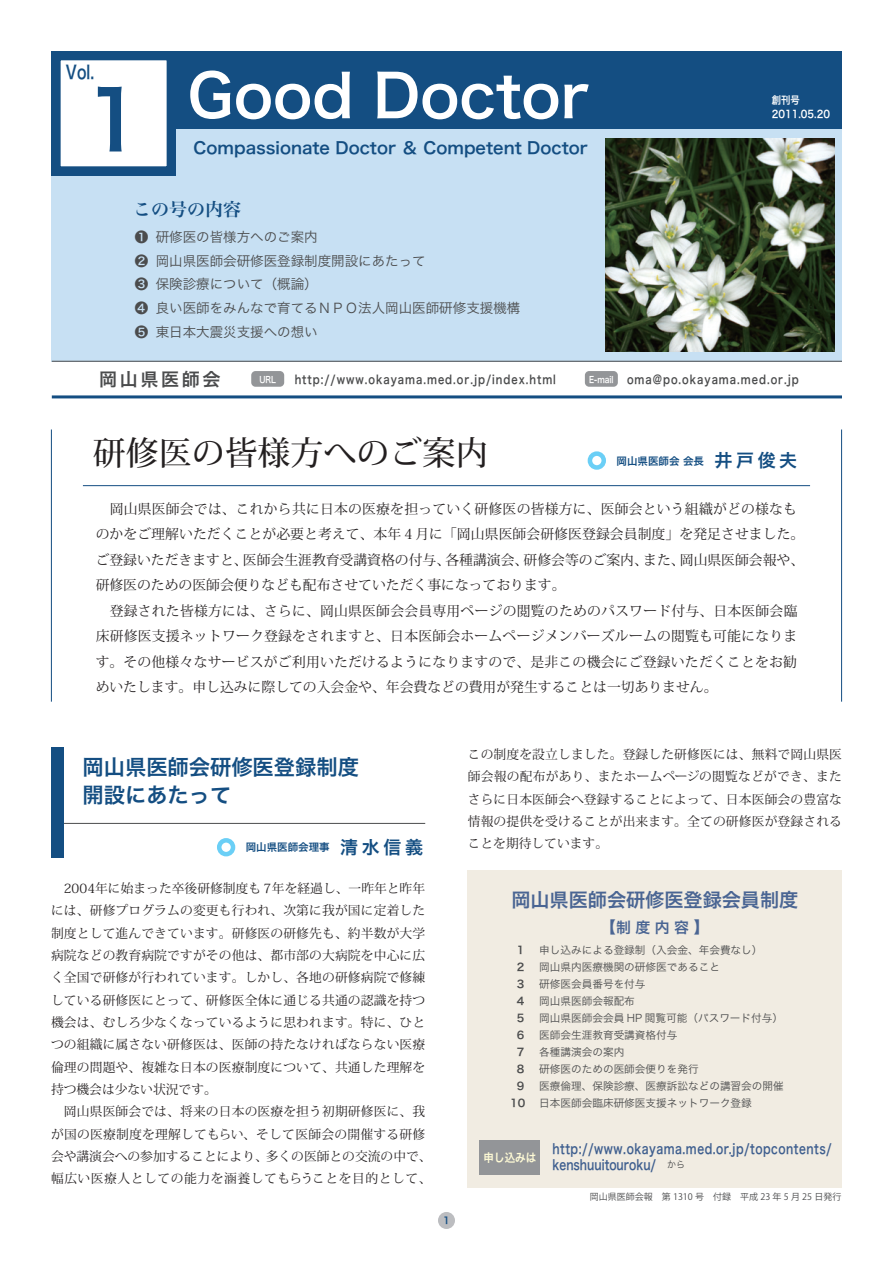
<style>
.page{position:relative;width:893px;height:1263px;background:#fff}
.page>*{position:absolute;margin:0;border:0;box-sizing:border-box;transform-origin:0 0}
.t1{font:81px "Hira Kaku Pro W6";color:#144e82}
.t2{font:58.5px "Hira Kaku Pro W6";color:#fff}
.t3{font:500 33px "Koz Min Pro";color:#231f20}
.t4{font:21.3px/28.7px "Hira Kaku Pro W6";color:#144e82}
.t5{font:19.2px "Hira Kaku Pro W6";color:#4a6593}
.t6{font:18.3px "Hira Kaku Pro W6";color:#144e82;scale:.77 1}
.t7{font:18px "Hira Kaku Pro W6";letter-spacing:.15em;color:#4b4c4d}
.t8{font:18px "Hira Min Pro W6";color:#144e82}
.t9{font:16.35px "Hira Kaku Pro W6";color:#144e82}
.t10{font:14.85px "Hira Kaku Pro W6";color:#4a6593}
.t11{font:13.8px/25.5px "Koz Min Pro";color:#231f20}
.t12{font:13.8px/15.9px "Hira Kaku Pro W6";letter-spacing:.045em;color:#3f5f8f;scale:.78 1}
.t13{font:13.5px/23.7px "Hira Kaku Pro W3";color:#4b4c4d}
.t14{font:12.75px/22.4px "Koz Min Pro";letter-spacing:.01em;color:#231f20;text-align:justify}
.t15{font:12px "Hira Kaku Pro W6";letter-spacing:.1em;color:#4b4c4d;scale:.82 1}
.t16{font:11.7px "Hira Kaku Pro W6";color:#fffbd6;scale:.9 1}
.t17{font:10.65px "Hira Kaku Pro W3";color:#4b4c4d}
.t18{font:10.65px "Hira Kaku Pro W6";color:#4b4c4d}
.t19{font:10.5px "Hira Kaku Pro W6";color:#144e82}
.t20{font:10.5px "Hira Kaku Pro W6";color:#fff;scale:.89 1}
.t21{font:9.6px "Hira Kaku Pro W6";color:#144e82}
.t22{font:9px "Koz Go Pro";color:#4b4c4d}
.t23{font:9px "Hira Kaku Pro W6";color:#fff;scale:.82 1}
.s1{font-family:"Hira Kaku Pro W6"}
.s2{font-size:9px;color:#fff}
.s3{font-size:18px}
.s4{font-size:15.9px}
.s5{font-family:"Hira Kaku Pro W3";font-size:9.6px;color:#4b4c4d}
</style>
<div class="page">
<div style="left:438px;top:1212px;width:17px;height:17px;background:#bcbdc0;border-radius:50%"></div>
<div style="left:52px;top:51px;width:790px;height:310px;background:#c7e0f3"></div>
<div style="left:52px;top:51px;width:790px;height:78px;background:#144e82"></div>
<hr style="left:52px;top:361px;width:790px;height:1px;background:#4b4c4d">
<hr style="left:52px;top:395px;width:790px;height:3px;background:#144e82">
<img style="left:606px;top:138px;width:229px;height:214px">
<div style="left:251px;top:371px;width:33px;height:16px;background:#939598;border-radius:4px"></div>
<div style="left:585px;top:371px;width:33px;height:16px;background:#939598;border-radius:4px"></div>
<div style="left:51px;top:51px;width:125px;height:125px;background:#144e82"></div>
<div style="left:60px;top:60px;width:107px;height:107px;background:#fff"></div>
<div style="left:59px;top:59px;width:109px;height:109px;border:2px solid #144e82"></div>
<div style="left:588px;top:451px;width:18px;height:19px;border:4px solid #6bcff6;border-radius:50%"></div>
<div style="left:217px;top:838px;width:18px;height:18px;border:4px solid #6bcff6;border-radius:50%"></div>
<hr style="left:51px;top:823px;width:374px;height:1px;background:#4b4c4d">
<div style="left:51px;top:747px;width:13px;height:110px;background:#144e82"></div>
<hr style="left:83px;top:485px;width:727px;height:1px;background:#144e82">
<div style="left:468px;top:870px;width:374px;height:317px;background:#f1ece2"></div>
<div style="left:479px;top:1141px;width:61px;height:34px;background:#939598"></div>
<hr style="left:51px;top:429px;width:1px;height:273px;background:#144e82">
<hr style="left:841px;top:429px;width:1px;height:273px;background:#144e82">
<p class="t6" style="left:66px;top:56px;width:38px">Vol.</p>
<p class="t1" style="left:85px;top:47px;width:59px">1</p>
<p class="t2" style="left:188px;top:43px;width:403px">Good Doctor</p>
<p class="t9" style="left:194px;top:133px;width:396px">Compassionate Doctor ＆ Competent Doctor</p>
<p class="t20" style="left:772px;top:90px;width:33px">創刊号</p>
<p class="t20" style="left:772px;top:104px;width:67px">2011.05.20</p>
<p class="t8" style="left:133px;top:193px;width:109px">この号の内容</p>
<p class="t13" style="left:135px;top:224px;width:387px"><span class="s1">❶</span> 研修医の皆様方へのご案内<br><span class="s1">❷</span> 岡山県医師会研修医登録制度開設にあたって<br><span class="s1">❸</span> 保険診療について（概論）<br><span class="s1">❹</span> 良い医師をみんなで育てるＮＰＯ法人岡山医師研修支援機構<br><span class="s1">❺</span> 東日本大震災支援への想い</p>
<p class="t23" style="left:259px;top:371px;width:22px">URL</p>
<p class="t15" style="left:295px;top:368px;width:320px">http://www.okayama.med.or.jp/index.html</p>
<p class="t15" style="left:589px;top:368px;width:257px"><span class="s2">E-mail</span> oma@po.okayama.med.or.jp</p>
<p class="t7" style="left:99px;top:363px;width:144px">岡山県医師会　</p>
<p class="t3" style="left:93px;top:429px;width:397px">研修医の皆様方へのご案内</p>
<p class="t19" style="left:606px;top:451px;width:193px">　岡山県医師会会長　<span class="s3">井戸俊夫</span></p>
<p class="t11" style="left:96px;top:495px;width:710px">　岡山県医師会では、これから共に日本の医療を担っていく研修医の皆様方に、医師会という組織がどの様なものかをご理解いただくことが必要と考えて、本年４月に「岡山県医師会研修医登録会員制度」を発足させました。ご登録いただきますと、医師会生涯教育受講資格の付与、各種講演会、研修会等のご案内、また、岡山県医師会報や、研修医のための医師会便りなども配布させていただく事になっております。</p>
<p class="t11" style="left:96px;top:597px;width:703px;text-align:justify">　登録された皆様方には、さらに、岡山県医師会会員専用ページの閲覧のためのパスワード付与、日本医師会臨床研修医支援ネットワーク登録をされますと、日本医師会ホームページメンバーズルームの閲覧も可能になります。その他様々なサービスがご利用いただけるようになりますので、是非この機会にご登録いただくことをお勧めいたします。申し込みに際しての入会金や、年会費などの費用が発生することは一切ありません。</p>
<p class="t4" style="left:83px;top:751px;width:278px">岡山県医師会研修医登録制度開設にあたって</p>
<p class="t19" style="left:235px;top:838px;width:189px">　岡山県医師会理事　<span class="s3">清水信義</span></p>
<p class="t14" style="left:51px;top:877px;width:376px">　2004年に始まった卒後研修制度も７年を経過し、一昨年と昨年には、研修プログラムの変更も行われ、次第に我が国に定着した制度として進んできています。研修医の研修先も、約半数が大学病院などの教育病院ですがその他は、都市部の大病院を中心に広く全国で研修が行われています。しかし、各地の研修病院で修練している研修医にとって、研修医全体に通じる共通の認識を持つ機会は、むしろ少なくなっているように思われます。特に、ひとつの組織に属さない研修医は、医師の持たなければならない医療倫理の問題や、複雑な日本の医療制度について、共通した理解を持つ機会は少ない状況です。</p>
<p class="t14" style="left:51px;top:1100px;width:382px;text-align:left">　岡山県医師会では、将来の日本の医療を担う初期研修医に、我が国の医療制度を理解してもらい、そして医師会の開催する研修会や講演会への参加することにより、多くの医師との交流の中で、幅広い医療人としての能力を涵養してもらうことを目的として、</p>
<p class="t21" style="left:443px;top:1212px;width:8px">1</p>
<p class="t14" style="left:468px;top:743px;width:376px">この制度を設立しました。登録した研修医には、無料で岡山県医師会報の配布があり、またホームページの閲覧などができ、またさらに日本医師会へ登録することによって、日本医師会の豊富な情報の提供を受けることが出来ます。全ての研修医が登録されることを期待しています。</p>
<p class="t5" style="left:511px;top:882px;width:289px">岡山県医師会研修医登録会員制度</p>
<p class="t10" style="left:600px;top:913px;width:111px"><span class="s4">【</span>制度内容<span class="s4">】</span></p>
<p class="t18" style="left:517px;top:940px;width:9px">1</p>
<p class="t17" style="left:539px;top:940px;width:225px">申し込みによる登録制（入会金、年会費なし）</p>
<p class="t18" style="left:517px;top:957px;width:9px">2</p>
<p class="t17" style="left:539px;top:957px;width:182px">岡山県内医療機関の研修医であること</p>
<p class="t18" style="left:517px;top:974px;width:9px">3</p>
<p class="t17" style="left:539px;top:974px;width:108px">研修医会員番号を付与</p>
<p class="t18" style="left:517px;top:991px;width:9px">4</p>
<p class="t17" style="left:539px;top:991px;width:97px">岡山県医師会報配布</p>
<p class="t18" style="left:517px;top:1008px;width:9px">5</p>
<p class="t17" style="left:539px;top:1008px;width:245px">岡山県医師会会員 HP 閲覧可能（パスワード付与）</p>
<p class="t18" style="left:517px;top:1025px;width:9px">6</p>
<p class="t17" style="left:539px;top:1025px;width:140px">医師会生涯教育受講資格付与</p>
<p class="t18" style="left:517px;top:1042px;width:9px">7</p>
<p class="t17" style="left:539px;top:1042px;width:87px">各種講演会の案内</p>
<p class="t18" style="left:517px;top:1059px;width:9px">8</p>
<p class="t17" style="left:539px;top:1059px;width:161px">研修医のための医師会便りを発行</p>
<p class="t18" style="left:517px;top:1076px;width:9px">9</p>
<p class="t17" style="left:539px;top:1076px;width:246px">医療倫理、保険診療、医療訴訟などの講習会の開催</p>
<p class="t18" style="left:510px;top:1093px;width:17px">10</p>
<p class="t17" style="left:539px;top:1093px;width:214px">日本医師会臨床研修医支援ネットワーク登録</p>
<p class="t12" style="left:552px;top:1140px;width:360px">http://www.okayama.med.or.jp/topcontents/ kenshuuitouroku/ <span class="s5">から</span></p>
<p class="t16" style="left:484px;top:1147px;width:60px">申し込みは</p>
<p class="t22" style="left:590px;top:1190px;width:253px">岡山県医師会報　第 1310 号　付録　平成 23 年 5 月 25 日発行</p>
</div>
